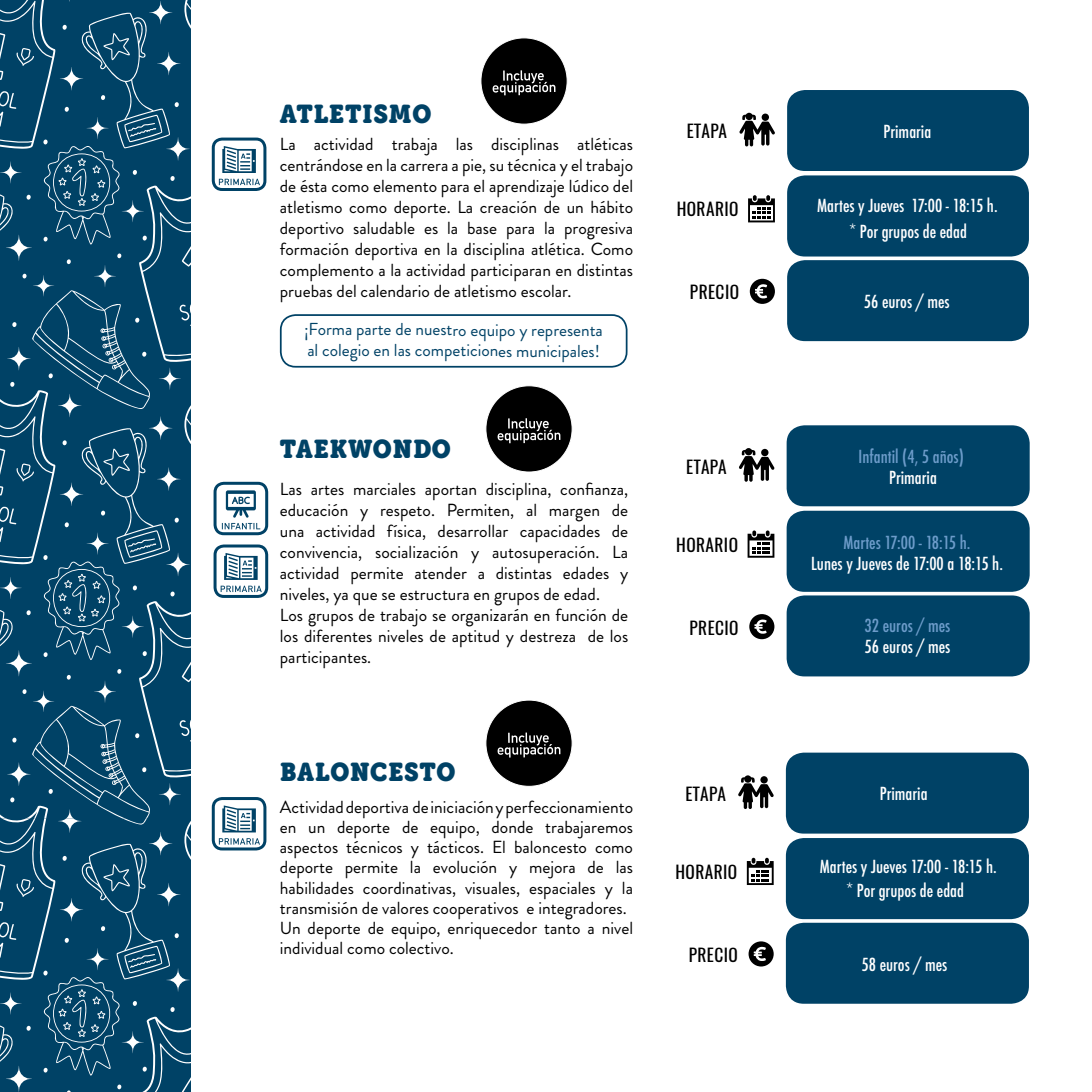
<style>
.page{position:relative;width:1092px;height:1092px;background:#fff}
.page>*{position:absolute;margin:0;border:0;box-sizing:border-box;transform-origin:0 0}
.t1{font:24.5px "eacologica round slab";letter-spacing:.025em;color:#004266}
.t2{font:17.5px/21px "Brandon Grotesque";color:#000}
.t3{font:500 condensed 17.5px/26.1px "Futura";color:#fff;text-align:center}
.t4{font:500 condensed 17.5px "Futura";color:#6d9cca}
.t5{font:17.32px/20.8px "Brandon Grotesque";letter-spacing:-.005em;color:#004266}
.t6{font:17.32px "Oswald";letter-spacing:.025em;color:#000}
</style>
<div class="page">
<div style="left:212px;top:137px;width:54px;height:54px;border:3px solid #004266;border-radius:9px"></div>
<svg style="left:222px;top:146px;width:34px;height:27px"></svg>
<svg style="left:219px;top:179px;width:41px;height:6px"></svg>
<div style="left:213px;top:544px;width:55px;height:54px;border:3px solid #004266;border-radius:9px"></div>
<svg style="left:221px;top:553px;width:41px;height:39px"></svg>
<div style="left:212px;top:797px;width:54px;height:53px;border:3px solid #004266;border-radius:9px"></div>
<svg style="left:222px;top:805px;width:34px;height:27px"></svg>
<svg style="left:219px;top:838px;width:41px;height:6px"></svg>
<div style="left:481px;top:38px;width:86px;height:86px;background:#000;border-radius:50%"></div>
<svg style="left:492px;top:70px;width:63px;height:25px"></svg>
<div style="left:280px;top:314px;width:347px;height:53px;border:2px solid #004266;border-radius:15px"></div>
<div style="left:787px;top:90px;width:241px;height:81px;background:#004266;border-radius:18px"></div>
<div style="left:787px;top:260px;width:241px;height:81px;background:#004266;border-radius:18px"></div>
<div style="left:787px;top:175px;width:241px;height:81px;background:#004266;border-radius:18px"></div>
<svg style="left:739px;top:113px;width:35px;height:33px"></svg>
<svg style="left:748px;top:195px;width:26px;height:27px"></svg>
<svg style="left:749px;top:279px;width:25px;height:25px"></svg>
<div style="left:786px;top:425px;width:243px;height:81px;background:#004266;border-radius:18px"></div>
<div style="left:786px;top:595px;width:243px;height:81px;background:#004266;border-radius:18px"></div>
<div style="left:786px;top:510px;width:243px;height:81px;background:#004266;border-radius:18px"></div>
<svg style="left:739px;top:448px;width:35px;height:33px"></svg>
<svg style="left:747px;top:530px;width:27px;height:27px"></svg>
<svg style="left:749px;top:614px;width:25px;height:25px"></svg>
<div style="left:486px;top:386px;width:86px;height:86px;background:#000;border-radius:50%"></div>
<svg style="left:497px;top:418px;width:63px;height:25px"></svg>
<div style="left:486px;top:700px;width:86px;height:86px;background:#000;border-radius:50%"></div>
<svg style="left:497px;top:732px;width:63px;height:25px"></svg>
<div style="left:785px;top:752px;width:243px;height:81px;background:#004266;border-radius:18px"></div>
<div style="left:785px;top:922px;width:243px;height:81px;background:#004266;border-radius:18px"></div>
<div style="left:785px;top:838px;width:243px;height:81px;background:#004266;border-radius:18px"></div>
<svg style="left:738px;top:775px;width:35px;height:34px"></svg>
<svg style="left:746px;top:857px;width:27px;height:27px"></svg>
<svg style="left:748px;top:941px;width:25px;height:25px"></svg>
<div style="left:213px;top:482px;width:55px;height:53px;border:3px solid #004266;border-radius:9px"></div>
<svg style="left:226px;top:490px;width:30px;height:27px"></svg>
<svg style="left:222px;top:523px;width:38px;height:6px"></svg>
<svg style="left:0;top:0;width:191px;height:1091px"></svg>
<h1 class="t1" style="left:280px;top:98px;width:153px">ATLETISMO</h1>
<p class="t2" style="left:280px;top:133px;width:355px;text-align:justify">La actividad trabaja las disciplinas atléticas centrándose en la carrera a pie, su técnica y el trabajo de ésta como elemento para el aprendizaje lúdico del atletismo como deporte. La creación de un hábito deportivo saludable es la base para la progresiva formación deportiva en la disciplina atlética. Como complemento a la actividad participaran en distintas pruebas del calendario de atletismo escolar.</p>
<p class="t5" style="left:304px;top:319px;width:300px">¡Forma parte de nuestro equipo y representa al colegio en las competiciones municipales!</p>
<h1 class="t1" style="left:280px;top:434px;width:172px">TAEKWONDO</h1>
<p class="t2" style="left:280px;top:478px;width:350px">Las artes marciales aportan disciplina, confianza, educación y respeto. Permiten, al margen de una actividad física, desarrollar capacidades de convivencia, socialización y autosuperación. La actividad permite atender a distintas edades y niveles, ya que se estructura en grupos de edad.<br>Los grupos de trabajo se organizarán en función de los diferentes niveles de aptitud y destreza de los participantes.</p>
<h1 class="t1" style="left:280px;top:756px;width:177px">BALONCESTO</h1>
<p class="t2" style="left:280px;top:797px;width:355px;line-height:20.1px">Actividad deportiva de iniciación y perfeccionamiento en un deporte de equipo, donde trabajaremos aspectos técnicos y tácticos. El baloncesto como deporte permite la evolución y mejora de las habilidades coordinativas, visuales, espaciales y la transmisión de valores cooperativos e integradores.<br>Un deporte de equipo, enriquecedor tanto a nivel individual como colectivo.</p>
<p class="t6" style="left:686px;top:116px;width:42px">ETAPA</p>
<p class="t6" style="left:676px;top:194px;width:63px">HORARIO</p>
<p class="t6" style="left:690px;top:277px;width:51px">PRECIO</p>
<p class="t6" style="left:686px;top:451px;width:42px">ETAPA</p>
<p class="t6" style="left:676px;top:529px;width:63px">HORARIO</p>
<p class="t6" style="left:689px;top:612px;width:51px">PRECIO</p>
<p class="t6" style="left:685px;top:778px;width:42px">ETAPA</p>
<p class="t6" style="left:675px;top:856px;width:63px">HORARIO</p>
<p class="t6" style="left:688px;top:939px;width:51px">PRECIO</p>
<p class="t3" style="left:883px;top:118px;width:49px">Primaria</p>
<p class="t3" style="left:817px;top:193px;width:182px">Martes y Jueves 17:00 - 18:15 h. * Por grupos de edad</p>
<p class="t3" style="left:863px;top:288px;width:87px">56 euros / mes</p>
<p class="t4" style="left:858px;top:445px;width:107px">Infantil (4, 5 años)</p>
<p class="t3" style="left:889px;top:464px;width:49px">Primaria</p>
<p class="t4" style="left:843px;top:531px;width:128px">Martes 17:00 - 18:15 h.</p>
<p class="t3" style="left:811px;top:550px;width:193px">Lunes y Jueves de 17:00 a 18:15 h.</p>
<p class="t4" style="left:864px;top:614px;width:87px">32 euros / mes</p>
<p class="t3" style="left:864px;top:633px;width:87px">56 euros / mes</p>
<p class="t3" style="left:879px;top:780px;width:49px">Primaria</p>
<p class="t3" style="left:819px;top:854px;width:178px;line-height:23.6px">Martes y Jueves 17:00 - 18:15 h. * Por grupos de edad</p>
<p class="t3" style="left:861px;top:951px;width:87px">58 euros / mes</p>
</div>
